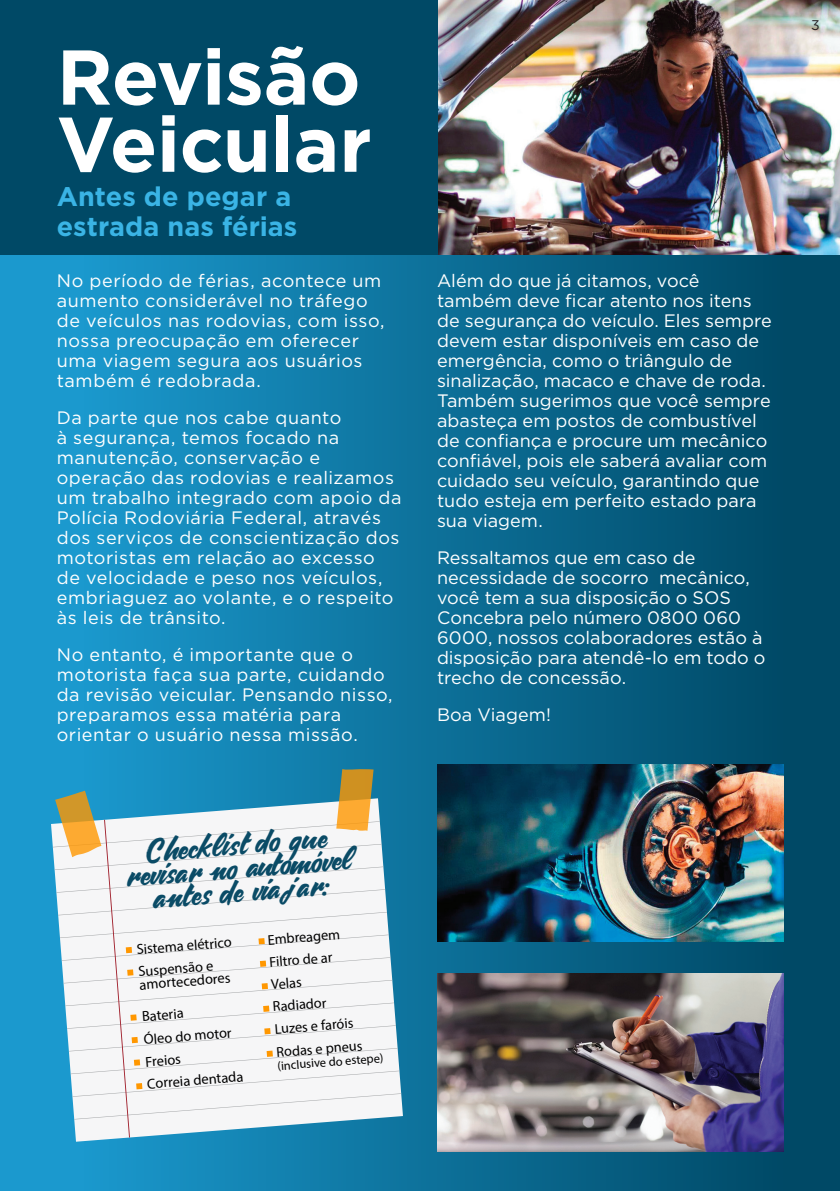
<style>
.page{position:relative;width:840px;height:1191px;background:#fff}
.page>*{position:absolute;margin:0;border:0;box-sizing:border-box;transform-origin:0 0}
.t1{font:700 77.4px "Gotham";letter-spacing:-.01em;color:#fff}
.t2{font:30.4px/23.6px "Carosello";color:#0a4b66;text-align:center}
.t3{font:700 26.8px "Gotham";color:#3ab4e5}
.t4{font:18px/20px "Gotham";letter-spacing:.03em;color:#fff}
.t5{font:18px/20px "Gotham";letter-spacing:.01em;color:#fff}
.t6{font:14.4px/22.4px "Myriad Pro";color:#000}
.t7{font:14.2px/22.6px "Myriad Pro";color:#000}
.t8{font:14px "Gotham";color:#231f20}
.t9{font:12.4px "Myriad Pro";color:#000}
</style>
<div class="page">
<div style="left:0;top:254px;width:839px;height:937px;background:linear-gradient(to right,#1da0d7,#004560)"></div>
<img style="left:437px;top:0;width:402px;height:254px">
<img style="left:437px;top:764px;width:345px;height:177px">
<img style="left:437px;top:973px;width:345px;height:178px">
<div style="left:0;top:0;width:437px;height:254px;background:#004966"></div>
<svg style="left:51px;top:798px;width:352px;height:343px;background:#238eba"></svg>
<svg style="left:53px;top:769px;width:348px;height:368px"></svg>
<p class="t1" style="left:57px;top:26px;width:305px">Revisão</p>
<p class="t1" style="left:57px;top:93px;width:316px">Veicular</p>
<p class="t3" style="left:57px;top:178px;width:236px">Antes de pegar a</p>
<p class="t3" style="left:57px;top:208px;width:242px">estrada nas férias</p>
<p class="t4" style="left:57px;top:270px;width:329px">No período de férias, acontece um aumento considerável no tráfego de veículos nas rodovias, com isso, nossa preocupação em oferecer uma viagem segura aos usuários também é redobrada.</p>
<p class="t4" style="left:57px;top:407px;width:346px">Da parte que nos cabe quanto<br>à segurança, temos focado na manutenção, conservação e operação das rodovias e realizamos um trabalho integrado com apoio da<br>Polícia Rodoviária Federal, através dos serviços de conscientização dos motoristas em relação ao excesso de velocidade e peso nos veículos, embriaguez ao volante, e o respeito às leis de trânsito.</p>
<p class="t4" style="left:57px;top:644px;width:337px">No entanto, é importante que o motorista faça sua parte, cuidando da revisão veicular. Pensando nisso, preparamos essa matéria para orientar o usuário nessa missão.</p>
<p class="t2" style="left:124px;top:840px;width:227px;rotate:-4deg">Checklist do que revisar no automóvel antes de viajar:</p>
<p class="t7" style="left:267px;top:928px;width:89px;rotate:-4deg">Embreagem<br>Filtro de ar<br>Velas<br>Radiador<br>Luzes e faróis<br>Rodas e pneus</p>
<p class="t9" style="left:277px;top:1058px;width:108px;rotate:-4deg">(inclusive do estepe)</p>
<p class="t6" style="left:136px;top:937px;width:97px;rotate:-4deg">Sistema elétrico<br>Suspensão e</p>
<p class="t6" style="left:139px;top:973px;width:93px;rotate:-4deg">amortecedores</p>
<p class="t6" style="left:141px;top:1004px;width:98px;rotate:-4deg">Bateria<br>Óleo do motor<br>Freios<br>Correia dentada</p>
<p class="t5" style="left:437px;top:270px;width:336px">Além do que já citamos, você também deve ficar atento nos itens de segurança do veículo. Eles sempre devem estar disponíveis em caso de emergência, como o triângulo de sinalização, macaco e chave de roda.<br>Também sugerimos que você sempre abasteça em postos de combustível de confiança e procure um mecânico confiável, pois ele saberá avaliar com cuidado seu veículo, garantindo que tudo esteja em perfeito estado para sua viagem.</p>
<p class="t5" style="left:437px;top:547px;width:330px">Ressaltamos que em caso de necessidade de socorro mecânico, você tem a sua disposição o SOS<br>Concebra pelo número 0800 060<br>6000, nossos colaboradores estão à disposição para atendê-lo em todo o trecho de concessão.</p>
<p class="t5" style="left:437px;top:704px;width:115px">Boa Viagem!</p>
<p class="t8" style="left:810px;top:16px;width:10px">3</p>
</div>
